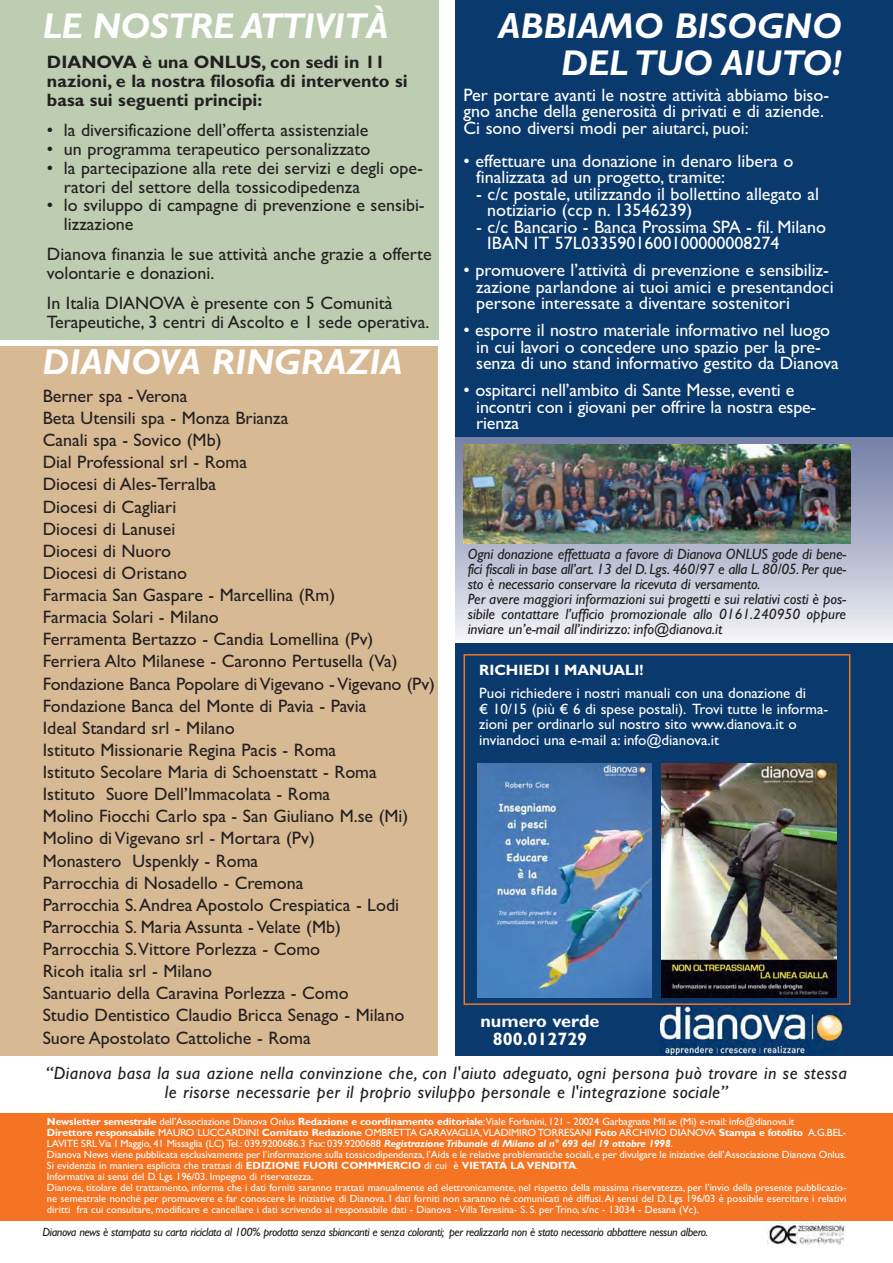
<style>
.page{position:relative;width:893px;height:1263px;background:#fff}
.page>*{position:absolute;margin:0;border:0;box-sizing:border-box;transform-origin:0 0}
.t1{font:italic 700 36px/37.8px "Gill Sans";color:#fff;text-align:right}
.t2{font:18px/22px "Gill Sans";color:#231f20}
.t3{font:18px/16.5px "Gill Sans";color:#fff}
.t4{font:italic 18px/18.9px "Gill Sans";letter-spacing:.025em;color:#231f20;text-align:center}
.t5{font:700 18px/18.9px "Gill Sans";color:#231f20}
.t6{font:700 18px/18.9px "Gill Sans";color:#fff;text-align:center}
.t7{font:italic 15px/15px "Gill Sans";letter-spacing:-.015em;color:#231f20}
.t8{font:15px/15.8px "Gill Sans";color:#fff}
.t9{font:700 15px "Gill Sans";color:#fff}
.t10{font:italic 12px "Gill Sans";letter-spacing:-.035em;color:#231f20}
.t11{font:10.5px/11.1px "Gill Sans";color:#fff}
.s1{font-weight:700}
.s2{font-weight:700;font-style:italic}
</style>
<div class="page">
<div style="left:0;top:1113px;width:893px;height:107px;background:#f47423"></div>
<div style="left:0;top:0;width:439px;height:339px;background:#bdcdb2"></div>
<div style="left:455px;top:0;width:438px;height:1056px;background:#0a396d"></div>
<div style="left:0;top:347px;width:438px;height:709px;background:#d7ba93"></div>
<img style="left:660px;top:1007px;width:183px;height:48px">
<div style="left:455px;top:437px;width:438px;height:206px;background:linear-gradient(to bottom,#6f7a9f,#f0f0f6)"></div>
<img style="left:464px;top:444px;width:386px;height:100px">
<div style="left:464px;top:654px;width:386px;height:351px;border:2px solid #f47423"></div>
<img style="left:662px;top:763px;width:174px;height:234px">
<img style="left:477px;top:763px;width:175px;height:234px">
<img style="left:767px;top:1224px;width:78px;height:21px">
<h1 class="t1" style="left:43px;top:11px;width:348px">LE NOSTRE ATTIVITÀ</h1>
<p class="t5" style="left:47px;top:54px;width:362px">DIANOVA è una ONLUS, con sedi in 11 nazioni, e la nostra filosofia di intervento si basa sui seguenti principi:</p>
<p class="t2" style="left:47px;top:121px;width:323px">• la diversificazione dell’offerta assistenziale</p>
<p class="t2" style="left:47px;top:140px;width:325px">• un programma terapeutico personalizzato</p>
<p class="t2" style="left:64px;top:160px;width:360px;line-height:18.9px;text-indent:-17px">• la partecipazione alla rete dei servizi e degli ope&shy;ratori del settore della tossicodipedenza</p>
<p class="t2" style="left:64px;top:198px;width:362px;line-height:18.9px;text-indent:-17px">• lo sviluppo di campagne di prevenzione e sensibi&shy;lizzazione</p>
<p class="t2" style="left:47px;top:247px;width:386px;line-height:18.9px">Dianova finanzia le sue attività anche grazie a offerte volontarie e donazioni.</p>
<p class="t2" style="left:47px;top:296px;width:384px;line-height:18.9px">In Italia DIANOVA è presente con 5 Comunità<br>Terapeutiche, 3 centri di Ascolto e 1 sede operativa.</p>
<h1 class="t1" style="left:43px;top:347px;width:362px">DIANOVA RINGRAZIA</h1>
<p class="t2" style="left:43px;top:387px;width:394px">Berner spa - Verona<br>Beta Utensili spa - Monza Brianza<br>Canali spa - Sovico (Mb)<br>Dial Professional srl - Roma<br>Diocesi di Ales-Terralba<br>Diocesi di Cagliari<br>Diocesi di Lanusei<br>Diocesi di Nuoro<br>Diocesi di Oristano<br>Farmacia San Gaspare - Marcellina (Rm)<br>Farmacia Solari - Milano<br>Ferramenta Bertazzo - Candia Lomellina (Pv)<br>Ferriera Alto Milanese - Caronno Pertusella (Va)<br>Fondazione Banca Popolare di Vigevano - Vigevano (Pv)<br>Fondazione Banca del Monte di Pavia - Pavia<br>Ideal Standard srl - Milano<br>Istituto Missionarie Regina Pacis - Roma<br>Istituto Secolare Maria di Schoenstatt - Roma<br>Istituto Suore Dell’Immacolata - Roma<br>Molino Fiocchi Carlo spa - San Giuliano M.se (Mi)<br>Molino di Vigevano srl - Mortara (Pv)<br>Monastero Uspenkly - Roma<br>Parrocchia di Nosadello - Cremona<br>Parrocchia S. Andrea Apostolo Crespiatica - Lodi Parrocchia S. Maria Assunta - Velate (Mb)<br>Parrocchia S.Vittore Porlezza - Como<br>Ricoh italia srl - Milano<br>Santuario della Caravina Porlezza - Como<br>Studio Dentistico Claudio Bricca Senago - Milano Suore Apostolato Cattoliche - Roma</p>
<h1 class="t1" style="left:498px;top:11px;width:345px">ABBIAMO BISOGNO<br>DEL TUO AIUTO!</h1>
<p class="t3" style="left:463px;top:88px;width:367px">Per portare avanti le nostre attività abbiamo biso&shy;gno anche della generosità di privati e di aziende.<br>Ci sono diversi modi per aiutarci, puoi:</p>
<p class="t3" style="left:476px;top:154px;width:319px;text-indent:-13px">• effettuare una donazione in denaro libera o finalizzata ad un progetto, tramite:</p>
<p class="t3" style="left:487px;top:187px;width:333px;text-indent:-11px">- c/c postale, utilizzando il bollettino allegato al notiziario (ccp n. 13546239)</p>
<p class="t3" style="left:487px;top:220px;width:340px;text-indent:-11px">- c/c Bancario - Banca Prossima SPA - fil. Milano<br>IBAN IT 57L0335901600100000008274</p>
<p class="t3" style="left:476px;top:264px;width:359px;text-indent:-13px">• promuovere l’attività di prevenzione e sensibiliz&shy;zazione parlandone ai tuoi amici e presentandoci persone interessate a diventare sostenitori</p>
<p class="t3" style="left:476px;top:324px;width:364px;text-indent:-13px">• esporre il nostro materiale informativo nel luogo in cui lavori o concedere uno spazio per la pre&shy;senza di uno stand informativo gestito da Dianova</p>
<p class="t3" style="left:476px;top:384px;width:342px;text-indent:-13px">• ospitarci nell’ambito di Sante Messe, eventi e incontri con i giovani per offrire la nostra espe&shy;rienza</p>
<p class="t7" style="left:468px;top:548px;width:380px">Ogni donazione effettuata a favore di Dianova ONLUS gode di bene&shy;fici fiscali in base all’art. 13 del D. Lgs. 460/97 e alla L. 80/05. Per que&shy;sto è necessario conservare la ricevuta di versamento.<br>Per avere maggiori informazioni sui progetti e sui relativi costi è pos&shy;sibile contattare l’ufficio promozionale allo 0161.240950 oppure inviare un’e-mail all’indirizzo: info@dianova.it</p>
<p class="t9" style="left:479px;top:665px;width:166px">RICHIEDI I MANUALI!</p>
<p class="t8" style="left:479px;top:687px;width:351px">Puoi richiedere i nostri manuali con una donazione di<br>€ 10/15 (più € 6 di spese postali). Trovi tutte le informa&shy;zioni per ordinarlo sul nostro sito www.dianova.it o inviandoci una e-mail a: info@dianova.it</p>
<p class="t6" style="left:481px;top:1013px;width:120px">numero verde<br>800.012729</p>
<p class="t4" style="left:46px;top:1065px;width:802px">“Dianova basa la sua azione nella convinzione che, con l'aiuto adeguato, ogni persona può trovare in se stessa le risorse necessarie per il proprio sviluppo personale e l'integrazione sociale”</p>
<p class="t11" style="left:47px;top:1117px;width:801px"><span class="s1">Newsletter semestrale</span> dell’Associazione Dianova Onlus <span class="s1">Redazione e coordinamento editoriale</span>:Viale Forlanini, 121 - 20024 Garbagnate Mil.se (Mi) e-mail: info@dianova.it<br><span class="s1">Direttore responsabile</span> MAURO LUCCARDINI <span class="s1">Comitato Redazione</span> OMBRETTA GARAVAGLIA,VLADIMIRO TORRESANI <span class="s1">Foto</span> ARCHIVIO DIANOVA <span class="s1">Stampa e fotolito</span> A.G.BEL-LAVITE SRL Via I Maggio, 41 Missaglia (LC) Tel.: 039.9200686.3 Fax: 039.9200688 <span class="s2">Registrazione Tribunale di Milano al n° 693 del 19 ottobre 1998</span>.<br>Dianova News viene pubblicata esclusivamente per l’informazione sulla tossicodipendenza, l’Aids e le relative problematiche sociali, e per divulgare le iniziative dell’Associazione Dianova Onlus.<br>Si evidenzia in maniera esplicita che trattasi di <span class="s1">EDIZIONE FUORI COMMMERCIO</span> di cui è <span class="s1">VIETATA LA VENDITA</span>.<br>Informativa ai sensi del D. Lgs 196/03. Impegno di riservatezza.<br>Dianova, titolare del trattamento, informa che i dati forniti saranno trattati manualmente ed elettronicamente, nel rispetto della massima riservatezza, per l’invio della presente pubblicazio&shy;ne semestrale nonché per promuovere e far conoscere le iniziative di Dianova. I dati forniti non saranno né comunicati né diffusi. Ai sensi del D. Lgs 196/03 è possibile esercitare i relativi diritti fra cui consultare, modificare e cancellare i dati scrivendo al responsabile dati - Dianova - Villa Teresina- S. S. per Trino, s/nc - 13034 - Desana (Vc).</p>
<p class="t10" style="left:43px;top:1227px;width:667px">Dianova news è stampata su carta riciclata al 100% prodotta senza sbiancanti e senza coloranti; per realizzarla non è stato necessario abbattere nessun albero.</p>
</div>
